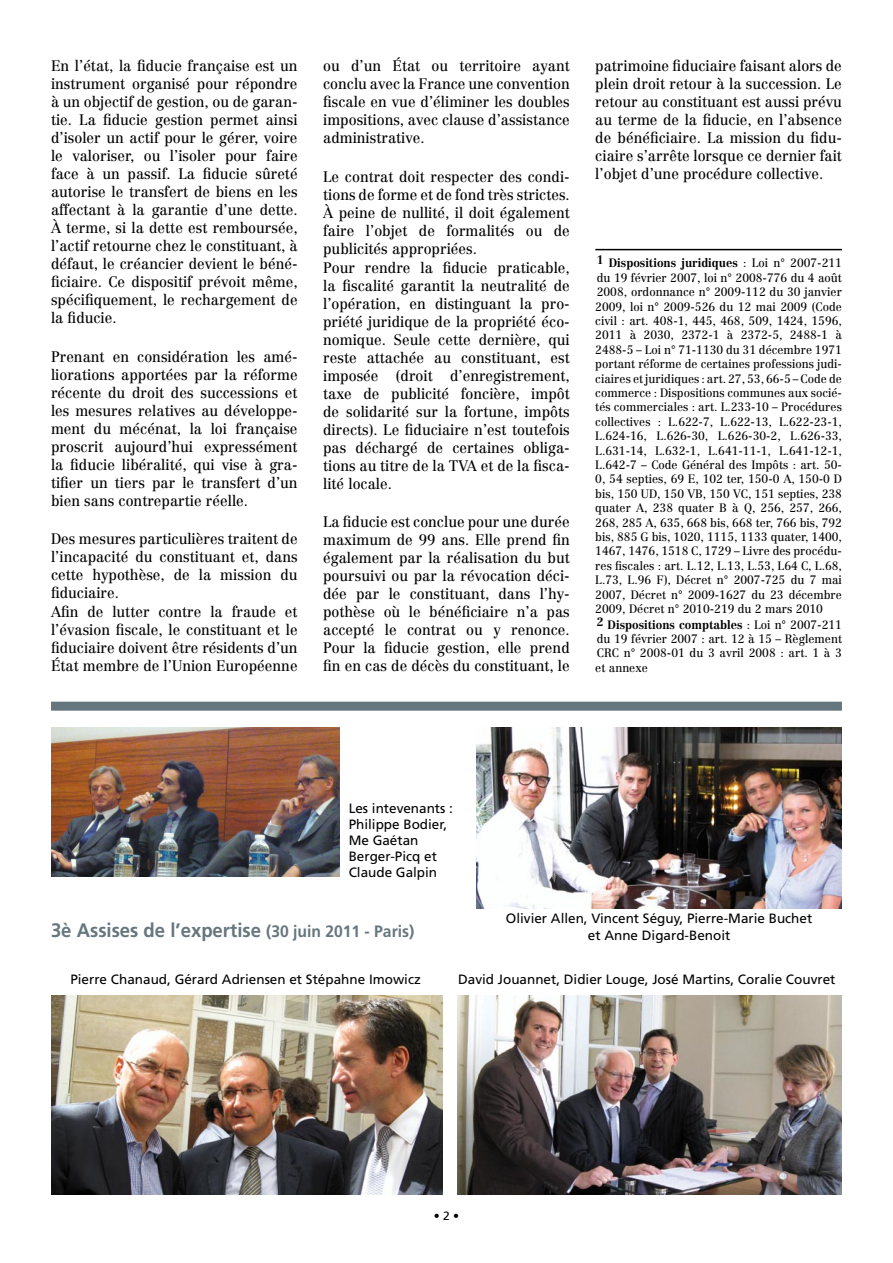
<style>
.page{position:relative;width:893px;height:1263px;background:#fff}
.page>*{position:absolute;margin:0;border:0;box-sizing:border-box;transform-origin:0 0}
.t1{font:700 19.5px "Frutiger";color:#66767f;scale:.95 1}
.t2{font:15px/18px "Centennial";color:#000;text-align:justify;scale:.95 1}
.t3{font:13.5px/16.2px "Frutiger";color:#000}
.t4{font:12px/14.4px "Centennial";color:#000;text-align:justify;scale:.95 1}
.t5{font:12px "Frutiger";color:#000}
.s1{font-weight:700}
.s2{font-size:16.5px}
</style>
<div class="page">
<hr style="left:595px;top:249px;width:247px;height:1px;background:#000">
<div style="left:51px;top:702px;width:791px;height:9px;background:#66767f"></div>
<img style="left:51px;top:727px;width:288px;height:149px">
<img style="left:457px;top:995px;width:385px;height:200px">
<img style="left:51px;top:995px;width:391px;height:200px">
<img style="left:476px;top:727px;width:366px;height:182px">
<p class="t2" style="left:51px;top:57px;width:261px">En l’état, la fiducie française est un instrument organisé pour répondre à un objectif de gestion, ou de garan&shy;tie. La fiducie gestion permet ainsi d’isoler un actif pour le gérer, voire le valoriser, ou l’isoler pour faire face à un passif. La fiducie sûreté autorise le transfert de biens en les affectant à la garantie d’une dette.<br>À terme, si la dette est remboursée, l’actif retourne chez le constituant, à défaut, le créancier devient le béné&shy;ficiaire. Ce dispositif prévoit même, spécifiquement, le rechargement de la fiducie.</p>
<p class="t2" style="left:51px;top:347px;width:261px">Prenant en considération les amé&shy;liorations apportées par la réforme récente du droit des successions et les mesures relatives au développe&shy;ment du mécénat, la loi française proscrit aujourd’hui expressément la fiducie libéralité, qui vise à gra&shy;tifier un tiers par le transfert d’un bien sans contrepartie réelle.</p>
<p class="t2" style="left:51px;top:530px;width:261px;text-align:left">Des mesures particulières traitent de l’incapacité du constituant et, dans cette hypothèse, de la mission du fiduciaire.<br>Afin de lutter contre la fraude et l’évasion fiscale, le constituant et le fiduciaire doivent être résidents d’un État membre de l’Union Européenne</p>
<p class="t2" style="left:323px;top:57px;width:261px">ou d’un État ou territoire ayant conclu avec la France une convention fiscale en vue d’éliminer les doubles impositions, avec clause d’assistance administrative.</p>
<p class="t2" style="left:323px;top:167px;width:261px;text-align:left">Le contrat doit respecter des condi&shy;tions de forme et de fond très strictes.<br>À peine de nullité, il doit également faire l’objet de formalités ou de publicités appropriées.<br>Pour rendre la fiducie praticable, la fiscalité garantit la neutralité de l’opération, en distinguant la pro&shy;priété juridique de la propriété éco&shy;nomique. Seule cette dernière, qui reste attachée au constituant, est imposée (droit d’enregistrement, taxe de publicité foncière, impôt de solidarité sur la fortune, impôts directs). Le fiduciaire n’est toutefois pas déchargé de certaines obliga&shy;tions au titre de la TVA et de la fisca&shy;lité locale.</p>
<p class="t2" style="left:323px;top:513px;width:261px">La fiducie est conclue pour une durée maximum de 99 ans. Elle prend fin également par la réalisation du but poursuivi ou par la révocation déci&shy;dée par le constituant, dans l’hy&shy;pothèse où le bénéficiaire n’a pas accepté le contrat ou y renonce.<br>Pour la fiducie gestion, elle prend fin en cas de décès du constituant, le</p>
<p class="t2" style="left:595px;top:57px;width:261px">patrimoine fiduciaire faisant alors de plein droit retour à la succession. Le retour au constituant est aussi prévu au terme de la fiducie, en l’absence de bénéficiaire. La mission du fidu&shy;ciaire s’arrête lorsque ce dernier fait l’objet d’une procédure collective.</p>
<p class="t4" style="left:595px;top:256px;width:261px"><sup>1</sup> <span class="s1">Dispositions juridiques</span> : Loi n° 2007-211 du 19 février 2007, loi n° 2008-776 du 4 août 2008, ordonnance n° 2009-112 du 30 janvier 2009, loi n° 2009-526 du 12 mai 2009 (Code civil : art. 408-1, 445, 468, 509, 1424, 1596, 2011 à 2030, 2372-1 à 2372-5, 2488-1 à 2488-5 – Loi n° 71-1130 du 31 décembre 1971 portant réforme de certaines professions judi&shy;ciaires et juridiques : art. 27, 53, 66-5 – Code de commerce : Dispositions communes aux socié&shy;tés commerciales : art. L.233-10 – Procédures collectives : L.622-7, L.622-13, L.622-23-1, L.624-16, L.626-30, L.626-30-2, L.626-33, L.631-14, L.632-1, L.641-11-1, L.641-12-1, L.642-7 – Code Général des Impôts : art. 50- 0, 54 septies, 69 E, 102 ter, 150-0 A, 150-0 D bis, 150 UD, 150 VB, 150 VC, 151 septies, 238 quater A, 238 quater B à Q, 256, 257, 266, 268, 285 A, 635, 668 bis, 668 ter, 766 bis, 792 bis, 885 G bis, 1020, 1115, 1133 quater, 1400, 1467, 1476, 1518 C, 1729 – Livre des procédu&shy;res fiscales : art. L.12, L.13, L.53, L64 C, L.68, L.73, L.96 F), Décret n° 2007-725 du 7 mai 2007, Décret n° 2009-1627 du 23 décembre 2009, Décret n° 2010-219 du 2 mars 2010</p>
<p class="t4" style="left:595px;top:617px;width:261px"><sup>2</sup> <span class="s1">Dispositions comptables</span> : Loi n° 2007-211 du 19 février 2007 : art. 12 à 15 – Règlement CRC n° 2008-01 du 3 avril 2008 : art. 1 à 3 et annexe</p>
<p class="t3" style="left:349px;top:800px;width:106px">Les intevenants :<br>Philippe Bodier,<br>Me Gaétan<br>Berger-Picq et<br>Claude Galpin</p>
<h1 class="t1" style="left:51px;top:919px;width:384px">3è Assises de l’expertise <span class="s2">(30 juin 2011 - Paris)</span></h1>
<p class="t3" style="left:506px;top:910px;width:308px;text-align:center">Olivier Allen, Vincent Séguy, Pierre-Marie Buchet et Anne Digard-Benoit</p>
<p class="t3" style="left:70px;top:971px;width:352px">Pierre Chanaud, Gérard Adriensen et Stépahne Imowicz</p>
<p class="t3" style="left:458px;top:971px;width:379px">David Jouannet, Didier Louge, José Martins, Coralie Couvret</p>
<p class="t5" style="left:434px;top:1209px;width:27px">• •</p>
</div>
